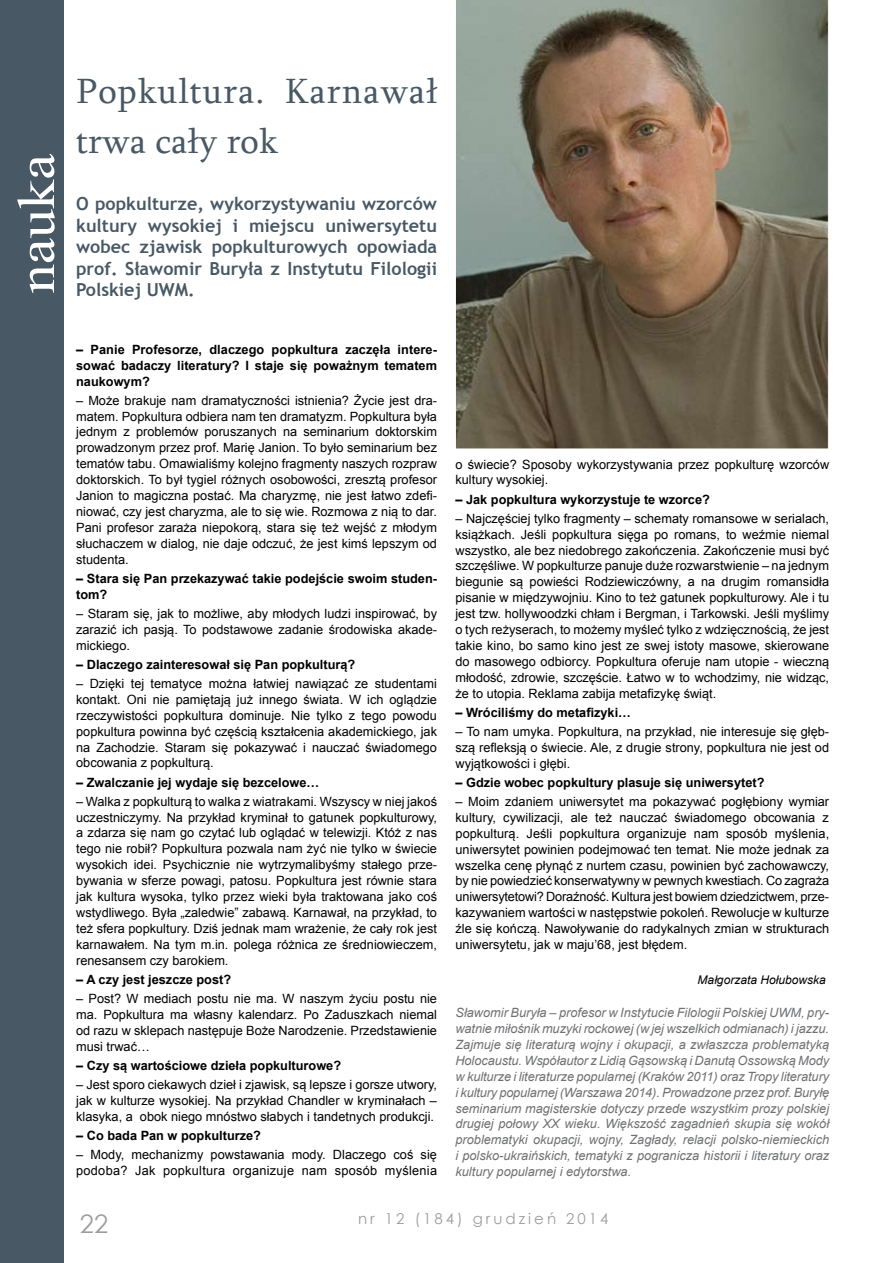
<style>
.page{position:relative;width:893px;height:1263px;background:#fff}
.page>*{position:absolute;margin:0;border:0;box-sizing:border-box;transform-origin:0 0}
.t1{font:52.65px "Times New Roman";color:#fff;scale:1.11 1}
.t2{font:36px/49.5px "Sylfaen";letter-spacing:.03em;color:#485965}
.t3{font:25.5px "Century Gothic";color:#9c9d9f}
.t4{font:700 18px/21.6px "Trebuchet MS";color:#485965;text-align:justify}
.t5{font:15px "Century Gothic";letter-spacing:.2em;color:#9c9d9f}
.t6{font:12.75px/15.9px "Arial";color:#000;text-align:justify}
.t7{font:italic 12.75px/15.9px "Arial";color:#707173;text-align:justify}
.t8{font:700 12.75px/15.9px "Arial";color:#000;text-align:justify}
.t9{font:12.75px/15.9px "Arial";letter-spacing:.02em;color:#000}
.t10{font:italic 12px "Arial";color:#000}
</style>
<div class="page">
<div style="left:0;top:0;width:63px;height:1263px;background:#485965"></div>
<svg style="left:455px;top:0;width:374px;height:449px;background:#796f5d"></svg>
<h1 class="t1" style="left:1px;top:293px;width:127px;rotate:-90deg">nauka</h1>
<h2 class="t2" style="left:76px;top:65px;width:362px">Popkultura. Karnawał trwa cały rok</h2>
<h3 class="t4" style="left:76px;top:193px;width:362px">O popkulturze, wykorzystywaniu wzorców kultury wysokiej i miejscu uniwersytetu wobec zjawisk popkulturowych opowiada prof. Sławomir Buryła z Instytutu Filologii Polskiej UWM.</h3>
<p class="t8" style="left:76px;top:342px;width:362px">– Panie Profesorze, dlaczego popkultura zaczęła intere&shy;sować badaczy literatury? I staje się poważnym tematem naukowym?</p>
<p class="t6" style="left:76px;top:392px;width:362px">– Może brakuje nam dramatyczności istnienia? Życie jest dra&shy;matem. Popkultura odbiera nam ten dramatyzm. Popkultura była jednym z problemów poruszanych na seminarium doktorskim prowadzonym przez prof. Marię Janion. To było seminarium bez tematów tabu. Omawialiśmy kolejno fragmenty naszych rozpraw doktorskich. To był tygiel różnych osobowości, zresztą profesor Janion to magiczna postać. Ma charyzmę, nie jest łatwo zdefi&shy;niować, czy jest charyzma, ale to się wie. Rozmowa z nią to dar.<br>Pani profesor zaraża niepokorą, stara się też wejść z młodym słuchaczem w dialog, nie daje odczuć, że jest kimś lepszym od studenta.</p>
<p class="t8" style="left:76px;top:571px;width:362px">– Stara się Pan przekazywać takie podejście swoim studen&shy;tom?</p>
<p class="t6" style="left:76px;top:605px;width:362px">– Staram się, jak to możliwe, aby młodych ludzi inspirować, by zarazić ich pasją. To podstawowe zadanie środowiska akade&shy;mickiego.</p>
<p class="t8" style="left:76px;top:657px;width:281px">– Dlaczego zainteresował się Pan popkulturą?</p>
<p class="t6" style="left:76px;top:676px;width:362px">– Dzięki tej tematyce można łatwiej nawiązać ze studentami kontakt. Oni nie pamiętają już innego świata. W ich oglądzie rzeczywistości popkultura dominuje. Nie tylko z tego powodu popkultura powinna być częścią kształcenia akademickiego, jak na Zachodzie. Staram się pokazywać i nauczać świadomego obcowania z popkulturą.</p>
<p class="t8" style="left:76px;top:774px;width:245px">– Zwalczanie jej wydaje się bezcelowe…</p>
<p class="t6" style="left:76px;top:793px;width:362px">– Walka z popkulturą to walka z wiatrakami. Wszyscy w niej jakoś uczestniczymy. Na przykład kryminał to gatunek popkulturowy, a zdarza się nam go czytać lub oglądać w telewizji. Któż z nas tego nie robił? Popkultura pozwala nam żyć nie tylko w świecie wysokich idei. Psychicznie nie wytrzymalibyśmy stałego prze&shy;bywania w sferze powagi, patosu. Popkultura jest równie stara jak kultura wysoka, tylko przez wieki była traktowana jako coś wstydliwego. Była „zaledwie” zabawą. Karnawał, na przykład, to też sfera popkultury. Dziś jednak mam wrażenie, że cały rok jest karnawałem. Na tym m.in. polega różnica ze średniowieczem, renesansem czy barokiem.</p>
<p class="t8" style="left:76px;top:972px;width:156px">– A czy jest jeszcze post?</p>
<p class="t6" style="left:76px;top:991px;width:362px">– Post? W mediach postu nie ma. W naszym życiu postu nie ma. Popkultura ma własny kalendarz. Po Zaduszkach niemal od razu w sklepach następuje Boże Narodzenie. Przedstawienie musi trwać…</p>
<p class="t8" style="left:76px;top:1058px;width:266px">– Czy są wartościowe dzieła popkulturowe?</p>
<p class="t6" style="left:76px;top:1076px;width:362px">– Jest sporo ciekawych dzieł i zjawisk, są lepsze i gorsze utwory, jak w kulturze wysokiej. Na przykład Chandler w kryminałach – klasyka, a obok niego mnóstwo słabych i tandetnych produkcji.</p>
<p class="t8" style="left:76px;top:1128px;width:186px">– Co bada Pan w popkulturze?</p>
<p class="t9" style="left:76px;top:1146px;width:362px">– Mody, mechanizmy powstawania mody. Dlaczego coś się podoba? Jak popkultura organizuje nam sposób myślenia</p>
<p class="t6" style="left:455px;top:456px;width:375px">o świecie? Sposoby wykorzystywania przez popkulturę wzorców kultury wysokiej.</p>
<p class="t8" style="left:455px;top:491px;width:256px">– Jak popkultura wykorzystuje te wzorce?</p>
<p class="t6" style="left:455px;top:510px;width:375px">– Najczęściej tylko fragmenty – schematy romansowe w serialach, książkach. Jeśli popkultura sięga po romans, to weźmie niemal wszystko, ale bez niedobrego zakończenia. Zakończenie musi być szczęśliwe. W popkulturze panuje duże rozwarstwienie – na jednym biegunie są powieści Rodziewiczówny, a na drugim romansidła pisanie w międzywojniu. Kino to też gatunek popkulturowy. Ale i tu jest tzw. hollywoodzki chłam i Bergman, i Tarkowski. Jeśli myślimy o tych reżyserach, to możemy myśleć tylko z wdzięcznością, że jest takie kino, bo samo kino jest ze swej istoty masowe, skierowane do masowego odbiorcy. Popkultura oferuje nam utopie - wieczną młodość, zdrowie, szczęście. Łatwo w to wchodzimy, nie widząc, że to utopia. Reklama zabija metafizykę świąt.</p>
<p class="t8" style="left:455px;top:705px;width:177px">– Wróciliśmy do metafizyki…</p>
<p class="t6" style="left:455px;top:723px;width:375px">– To nam umyka. Popkultura, na przykład, nie interesuje się głęb&shy;szą refleksją o świecie. Ale, z drugie strony, popkultura nie jest od wyjątkowości i głębi.</p>
<p class="t8" style="left:455px;top:775px;width:310px">– Gdzie wobec popkultury plasuje się uniwersytet?</p>
<p class="t6" style="left:455px;top:794px;width:375px">– Moim zdaniem uniwersytet ma pokazywać pogłębiony wymiar kultury, cywilizacji, ale też nauczać świadomego obcowania z popkulturą. Jeśli popkultura organizuje nam sposób myślenia, uniwersytet powinien podejmować ten temat. Nie może jednak za wszelka cenę płynąć z nurtem czasu, powinien być zachowawczy, by nie powiedzieć konserwatywny w pewnych kwestiach. Co zagraża uniwersytetowi? Doraźność. Kultura jest bowiem dziedzictwem, prze&shy;kazywaniem wartości w następstwie pokoleń. Rewolucje w kulturze źle się kończą. Nawoływanie do radykalnych zmian w strukturach uniwersytetu, jak w maju’68, jest błędem.</p>
<p class="t10" style="left:698px;top:972px;width:130px">Małgorzata Hołubowska</p>
<p class="t7" style="left:455px;top:1005px;width:375px">Sławomir Buryła – profesor w Instytucie Filologii Polskiej UWM, pry&shy;watnie miłośnik muzyki rockowej (w jej wszelkich odmianach) i jazzu.<br>Zajmuje się literaturą wojny i okupacji, a zwłaszcza problematyką Holocaustu. Współautor z Lidią Gąsowską i Danutą Ossowską Mody w kulturze i literaturze popularnej (Kraków 2011) oraz Tropy literatury i kultury popularnej (Warszawa 2014). Prowadzone przez prof. Buryłę seminarium magisterskie dotyczy przede wszystkim prozy polskiej drugiej połowy XX wieku. Większość zagadnień skupia się wokół problematyki okupacji, wojny, Zagłady, relacji polsko-niemieckich i polsko-ukraińskich, tematyki z pogranicza historii i literatury oraz kultury popularnej i edytorstwa.</p>
<h3 class="t3" style="left:80px;top:1206px;width:30px">22</h3>
<p class="t5" style="left:358px;top:1208px;width:252px">nr 12 (184) grudzień 2014</p>
</div>
